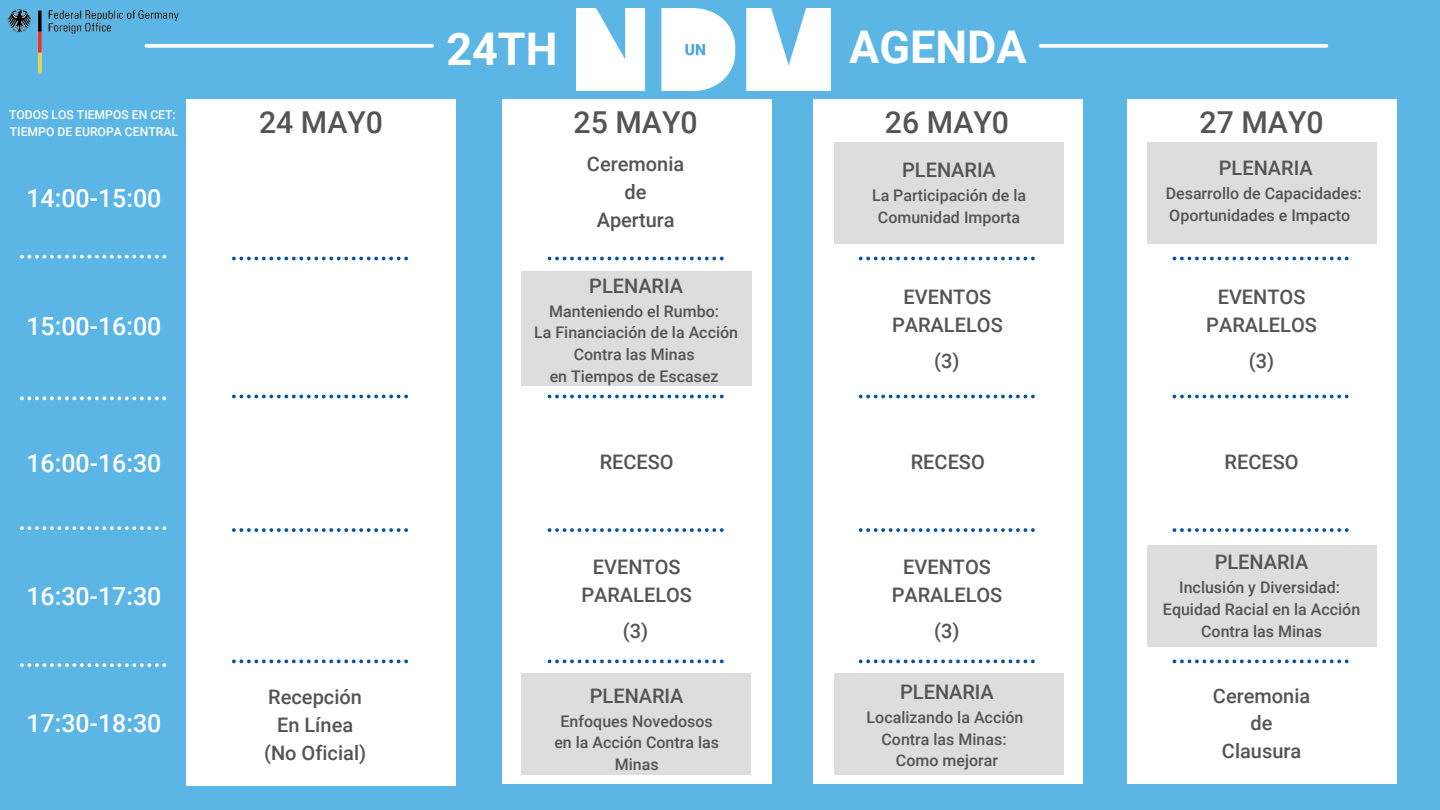
<style>
.page{position:relative;width:1440px;height:810px;background:#5bb5e5}
.page>*{position:absolute;margin:0;border:0;box-sizing:border-box;transform-origin:0 0}
.t1{font:700 45px "Roboto";color:#fff}
.t2{font:500 30.2px "Roboto";color:#545454}
.t3{font:500 25px "Roboto";color:#fff}
.t4{font:500 20px/27.8px "Roboto";color:#545454;text-align:center}
.t5{font:500 16px/21.8px "Roboto";color:#545454;text-align:center}
.t6{font:500 12.2px "Roboto";color:#fff}
</style>
<div class="page">
<div style="left:186px;top:99px;width:270px;height:687px;background:#fff"></div>
<div style="left:502px;top:99px;width:270px;height:685px;background:#fff"></div>
<div style="left:813px;top:99px;width:270px;height:685px;background:#fff"></div>
<div style="left:1127px;top:99px;width:270px;height:685px;background:#fff"></div>
<svg style="left:232px;top:257px;width:176px;height:3px"></svg>
<svg style="left:232px;top:395px;width:176px;height:3px"></svg>
<svg style="left:232px;top:528px;width:176px;height:4px"></svg>
<svg style="left:232px;top:660px;width:176px;height:3px"></svg>
<svg style="left:548px;top:257px;width:176px;height:3px"></svg>
<svg style="left:548px;top:395px;width:176px;height:3px"></svg>
<svg style="left:548px;top:528px;width:176px;height:4px"></svg>
<svg style="left:548px;top:660px;width:176px;height:3px"></svg>
<svg style="left:859px;top:257px;width:176px;height:3px"></svg>
<svg style="left:859px;top:395px;width:176px;height:3px"></svg>
<svg style="left:859px;top:528px;width:176px;height:4px"></svg>
<svg style="left:859px;top:660px;width:176px;height:3px"></svg>
<svg style="left:1173px;top:257px;width:176px;height:3px"></svg>
<svg style="left:1173px;top:395px;width:176px;height:3px"></svg>
<svg style="left:1173px;top:528px;width:176px;height:4px"></svg>
<svg style="left:1173px;top:660px;width:176px;height:3px"></svg>
<svg style="left:20px;top:255px;width:146px;height:3px"></svg>
<svg style="left:20px;top:396px;width:146px;height:4px"></svg>
<svg style="left:20px;top:526px;width:146px;height:4px"></svg>
<svg style="left:20px;top:663px;width:146px;height:4px"></svg>
<img style="left:7px;top:9px;width:172px;height:65px">
<div style="left:522px;top:271px;width:230px;height:115px;background:#ddd"></div>
<div style="left:835px;top:142px;width:229px;height:101px;background:#ddd"></div>
<div style="left:1147px;top:142px;width:229px;height:101px;background:#ddd"></div>
<div style="left:1147px;top:545px;width:229px;height:102px;background:#ddd"></div>
<div style="left:521px;top:674px;width:230px;height:101px;background:#ddd"></div>
<div style="left:834px;top:674px;width:230px;height:101px;background:#ddd"></div>
<img style="left:576px;top:8px;width:255px;height:83px">
<svg style="left:146px;top:44px;width:286px;height:4px"></svg>
<svg style="left:1041px;top:44px;width:285px;height:4px"></svg>
<p class="t6" style="left:9px;top:108px;width:168px">TODOS LOS TIEMPOS EN CET:</p>
<p class="t6" style="left:10px;top:125px;width:170px">TIEMPO DE EUROPA CENTRAL</p>
<p class="t3" style="left:26px;top:184px;width:137px">14:00-15:00</p>
<p class="t3" style="left:26px;top:311px;width:137px">15:00-16:00</p>
<p class="t3" style="left:26px;top:449px;width:137px">16:00-16:30</p>
<p class="t3" style="left:26px;top:582px;width:137px">16:30-17:30</p>
<p class="t3" style="left:26px;top:709px;width:137px">17:30-18:30</p>
<p class="t1" style="left:446px;top:23px;width:113px">24TH</p>
<p class="t1" style="left:849px;top:21px;width:179px">AGENDA</p>
<p class="t2" style="left:259px;top:105px;width:126px">24 MAY0</p>
<p class="t2" style="left:574px;top:105px;width:126px">25 MAY0</p>
<p class="t2" style="left:885px;top:105px;width:126px">26 MAY0</p>
<p class="t2" style="left:1200px;top:105px;width:126px">27 MAY0</p>
<p class="t4" style="left:587px;top:151px;width:99px">Ceremonia de<br>Apertura</p>
<p class="t4" style="left:902px;top:157px;width:95px">PLENARIA</p>
<p class="t5" style="left:872px;top:185px;width:156px">La Participación de la<br>Comunidad Importa</p>
<p class="t4" style="left:589px;top:272px;width:95px">PLENARIA</p>
<p class="t5" style="left:549px;top:300px;width:171px">Manteniendo el Rumbo:</p>
<p class="t5" style="left:534px;top:322px;width:205px">La Financiación de la Acción<br>Contra las Minas</p>
<p class="t5" style="left:550px;top:366px;width:170px">en Tiempos de Escasez</p>
<p class="t4" style="left:892px;top:283px;width:112px">EVENTOS<br>PARALELOS</p>
<p class="t4" style="left:934px;top:347px;width:27px">(3)</p>
<p class="t4" style="left:1219px;top:154px;width:95px">PLENARIA</p>
<p class="t5" style="left:1166px;top:183px;width:198px">Desarrollo de Capacidades:</p>
<p class="t5" style="left:1169px;top:204px;width:182px">Oportunidades e Impacto</p>
<p class="t4" style="left:1206px;top:283px;width:112px">EVENTOS<br>PARALELOS</p>
<p class="t4" style="left:1249px;top:347px;width:27px">(3)</p>
<p class="t4" style="left:600px;top:448px;width:75px">RECESO</p>
<p class="t4" style="left:911px;top:449px;width:75px">RECESO</p>
<p class="t4" style="left:1225px;top:449px;width:75px">RECESO</p>
<p class="t4" style="left:268px;top:683px;width:95px">Recepción</p>
<p class="t4" style="left:277px;top:711px;width:78px">En Línea</p>
<p class="t4" style="left:264px;top:739px;width:104px">(No Oficial)</p>
<p class="t4" style="left:581px;top:554px;width:112px">EVENTOS<br>PARALELOS</p>
<p class="t4" style="left:623px;top:617px;width:27px">(3)</p>
<p class="t4" style="left:590px;top:682px;width:95px">PLENARIA</p>
<p class="t5" style="left:554px;top:710px;width:166px">Enfoques Novedosos en la Acción Contra las<br>Minas</p>
<p class="t4" style="left:892px;top:554px;width:112px">EVENTOS<br>PARALELOS</p>
<p class="t4" style="left:934px;top:617px;width:27px">(3)</p>
<p class="t4" style="left:900px;top:678px;width:95px">PLENARIA</p>
<p class="t5" style="left:867px;top:707px;width:158px">Localizando la Acción</p>
<p class="t5" style="left:881px;top:728px;width:127px">Contra las Minas:</p>
<p class="t5" style="left:896px;top:750px;width:104px">Como mejorar</p>
<p class="t4" style="left:1215px;top:549px;width:95px">PLENARIA</p>
<p class="t5" style="left:1179px;top:577px;width:162px">Inclusión y Diversidad:</p>
<p class="t5" style="left:1163px;top:599px;width:199px">Equidad Racial en la Acción<br>Contra las Minas</p>
<p class="t4" style="left:1213px;top:682px;width:99px">Ceremonia de<br>Clausura</p>
</div>
